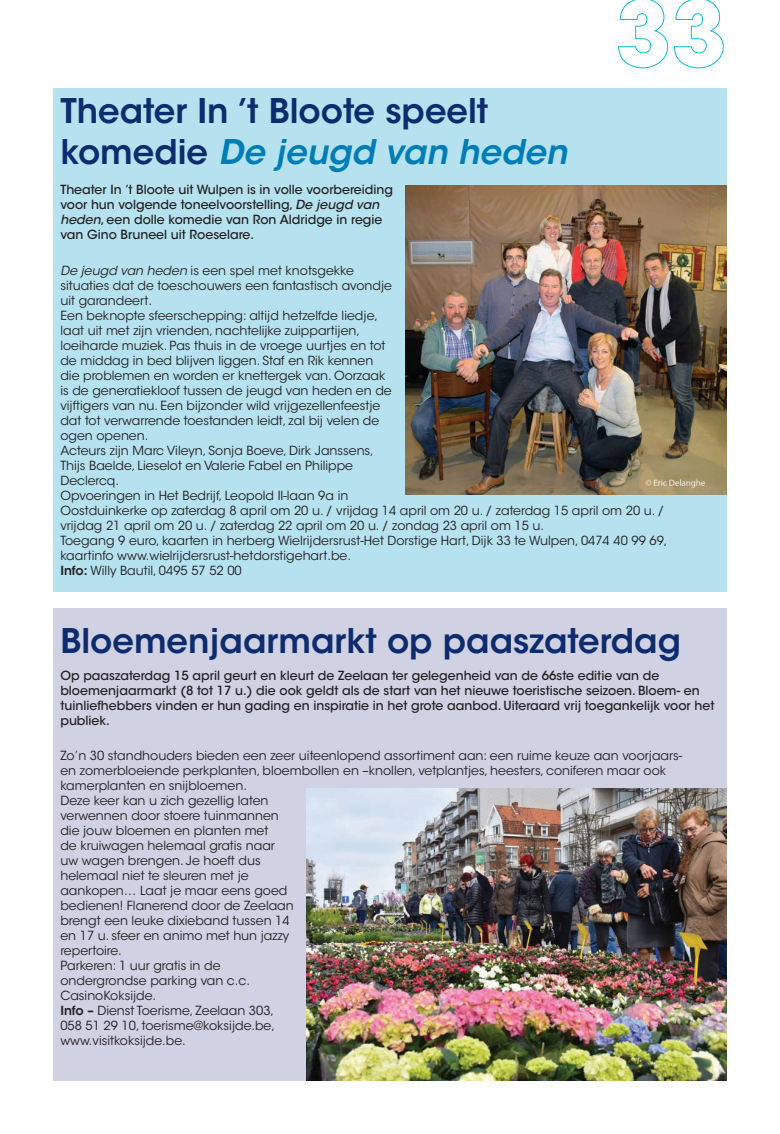
<style>
.page{position:relative;width:780px;height:1134px;background:#fff}
.page>*{position:absolute;margin:0;border:0;box-sizing:border-box;transform-origin:0 0}
.Titels_licht_blauw_i{font:600 33.75px "ITC Avant Garde Std";color:#0d2c6e}
.Titels_licht_blauw_i-2{font:italic 600 33.75px "ITC Avant Garde Std";color:#007db5}
.Body_insprong_2_mm{font:12.5px/15px "ITC Avant Garde Std";color:#231f20}
.Inleiding_insprong_2{font:500 12.5px/15px "ITC Avant Garde Std";color:#231f20}
.s1{font-style:normal;color:#0d2c6e}
.s2{font-style:italic}
.s3{font-weight:600}
</style>
<div class="page">
<div style="left:53px;top:89px;width:674px;height:503px;background:#b6e2f0"></div>
<div style="left:53px;top:608px;width:674px;height:473px;background:#d0d1e2"></div>
<img style="left:306px;top:788px;width:421px;height:293px">
<img style="left:405px;top:185px;width:321px;height:310px">
<svg style="left:618px;top:0;width:105px;height:68px"></svg>
<p class="Titels_licht_blauw_i" style="left:60px;top:89px;width:429px">Theater In ’t Bloote speelt</p>
<p class="Titels_licht_blauw_i-2" style="left:60px;top:130px;width:508px"><span class="s1">komedie</span> De jeugd van heden</p>
<p class="Inleiding_insprong_2" style="left:60px;top:182px;width:334px">Theater In ’t Bloote uit Wulpen is in volle voorbereiding voor hun volgende toneelvoorstelling, <span class="s2">De jeugd van heden</span>, een dolle komedie van Ron Aldridge in regie van Gino Bruneel uit Roeselare.</p>
<p class="Body_insprong_2_mm" style="left:60px;top:263px;width:333px"><span class="s2">De jeugd van heden</span> is een spel met knotsgekke situaties dat de toeschouwers een fantastisch avondje uit garandeert.</p>
<p class="Body_insprong_2_mm" style="left:60px;top:308px;width:333px">Een beknopte sfeerschepping: altijd hetzelfde liedje, laat uit met zijn vrienden, nachtelijke zuippartijen, loeiharde muziek. Pas thuis in de vroege uurtjes en tot de middag in bed blijven liggen. Staf en Rik kennen die problemen en worden er knettergek van. Oorzaak is de generatiekloof tussen de jeugd van heden en de vijftigers van nu. Een bijzonder wild vrijgezellenfeestje dat tot verwarrende toestanden leidt, zal bij velen de ogen openen.</p>
<p class="Body_insprong_2_mm" style="left:60px;top:443px;width:315px">Acteurs zijn Marc Vileyn, Sonja Boeve, Dirk Janssens,<br>Thijs Baelde, Lieselot en Valerie Fabel en Philippe<br>Declercq.</p>
<p class="Body_insprong_2_mm" style="left:60px;top:488px;width:605px">Opvoeringen in Het Bedrijf, Leopold II-laan 9a in<br>Oostduinkerke op zaterdag 8 april om 20 u. / vrijdag 14 april om 20 u. / zaterdag 15 april om 20 u. /</p>
<p class="Body_insprong_2_mm" style="left:60px;top:518px;width:485px">vrijdag 21 april om 20 u. / zaterdag 22 april om 20 u. / zondag 23 april om 15 u.</p>
<p class="Body_insprong_2_mm" style="left:60px;top:533px;width:608px">Toegang 9 euro, kaarten in herberg Wielrijdersrust-Het Dorstige Hart, Dijk 33 te Wulpen, 0474 40 99 69, kaartinfo www.wielrijdersrust-hetdorstigehart.be.</p>
<p class="Body_insprong_2_mm" style="left:60px;top:563px;width:183px"><span class="s3">Info:</span> Willy Bautil, 0495 57 52 00</p>
<p class="Titels_licht_blauw_i" style="left:60px;top:619px;width:622px">Bloemenjaarmarkt op paaszaterdag</p>
<p class="Inleiding_insprong_2" style="left:60px;top:668px;width:655px">Op paaszaterdag 15 april geurt en kleurt de Zeelaan ter gelegenheid van de 66ste editie van de bloemenjaarmarkt (8 tot 17 u.) die ook geldt als de start van het nieuwe toeristische seizoen. Bloem- en tuinliefhebbers vinden er hun gading en inspiratie in het grote aanbod. Uiteraard vrij toegankelijk voor het publiek.</p>
<p class="Body_insprong_2_mm" style="left:60px;top:748px;width:623px">Zo’n 30 standhouders bieden een zeer uiteenlopend assortiment aan: een ruime keuze aan voorjaars&shy;en zomerbloeiende perkplanten, bloembollen en –knollen, vetplantjes, heesters, coniferen maar ook kamerplanten en snijbloemen.</p>
<p class="Body_insprong_2_mm" style="left:60px;top:793px;width:235px">Deze keer kan u zich gezellig laten verwennen door stoere tuinmannen die jouw bloemen en planten met<br>de kruiwagen helemaal gratis naar uw wagen brengen. Je hoeft dus helemaal niet te sleuren met je aankopen… Laat je maar eens goed bedienen! Flanerend door de Zeelaan brengt een leuke dixieband tussen 14 en 17 u. sfeer en animo met hun jazzy repertoire.</p>
<p class="Body_insprong_2_mm" style="left:60px;top:958px;width:191px">Parkeren: 1 uur gratis in de ondergrondse parking van c.c.<br>CasinoKoksijde.</p>
<p class="Body_insprong_2_mm" style="left:60px;top:1003px;width:216px;text-align:justify"><span class="s3">Info –</span> Dienst Toerisme, Zeelaan 303, 058 51 29 10, toerisme@koksijde.be, www.visitkoksijde.be.</p>
</div>
